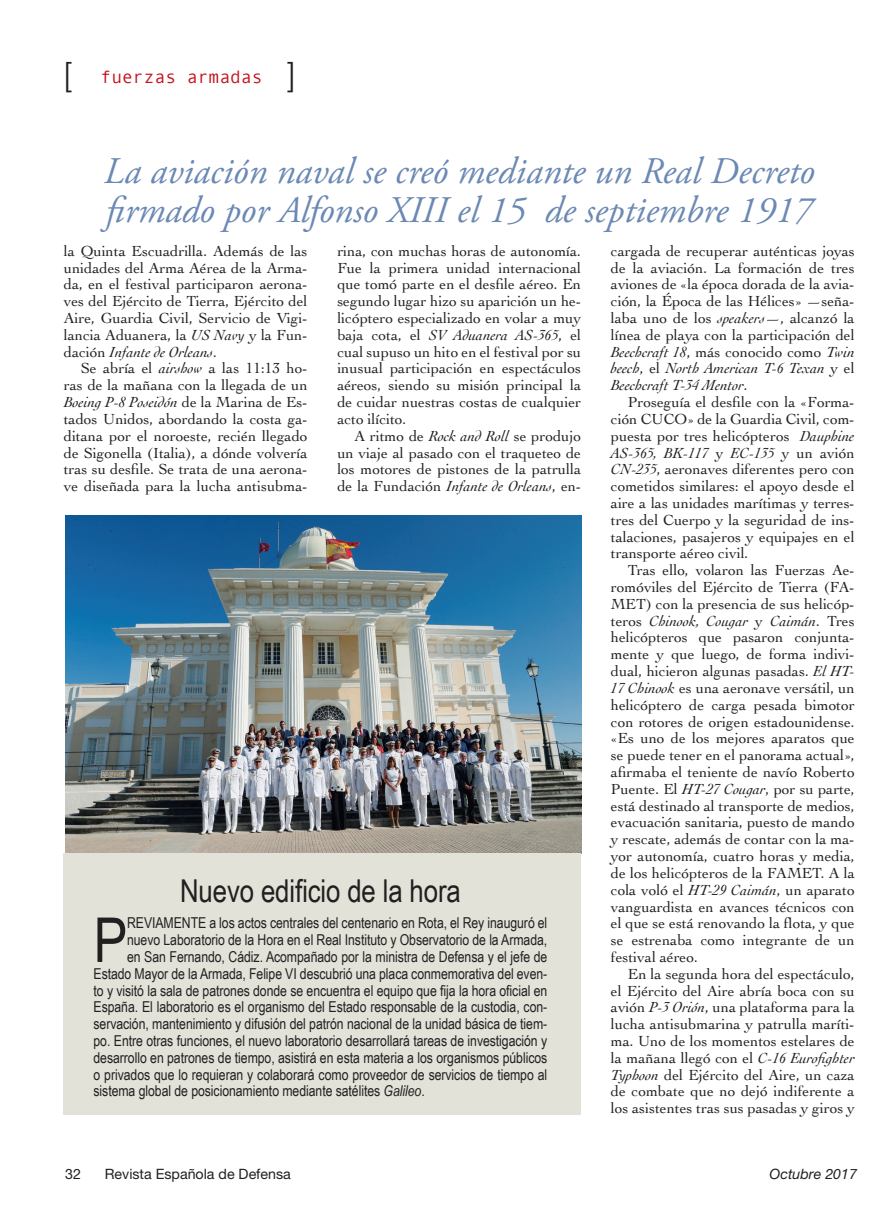
<style>
.page{position:relative;width:893px;height:1217px;background:#fff}
.page>*{position:absolute;margin:0;border:0;box-sizing:border-box;transform-origin:0 0}
.Texto_apoyo{font:61.95px "Arial Narrow";color:#231f20}
.Sumarioaviación{font:italic 37.5px/39px "Adobe Garamond Pro";color:#6b89b4}
.t1{font:300 33px "Helvetica Neue";color:#231f20}
.Título_apoyo{font:31.5px "Arial Narrow";letter-spacing:-.005em;color:#231f20}
.t2{font:18px "Monotypecom";color:#c4121a}
.Texto_general{font:15.3px/16.8px "Cochin";color:#231f20;text-align:justify}
.Texto_apoyo-2{font:15px "Arial Narrow";letter-spacing:-.005em;color:#231f20}
.t3{font:14.25px "Helvetica Neue";color:#231f20}
.t4{font:italic 14.25px "Helvetica Neue";color:#231f20}
.s1{font-family:"Helvetica Neue";font-weight:300;font-size:33px;color:#231f20}
.s2{font-style:italic}
</style>
<div class="page">
<img style="left:65px;top:515px;width:516px;height:338px">
<div style="left:64px;top:853px;width:517px;height:261px;background:#e3e2d9"></div>
<p class="t1" style="left:64px;top:54px;width:9px">[</p>
<p class="t2" style="left:101px;top:67px;width:197px">fuerzas armadas <span class="s1">]</span></p>
<p class="Sumarioaviación" style="left:104px;top:152px;width:712px">La aviación naval se creó mediante un Real Decreto firmado por Alfonso XIII el 15 de septiembre 1917</p>
<p class="Texto_general" style="left:64px;top:242px;width:245px">la Quinta Escuadrilla. Además de las unidades del Arma Aérea de la Arma&shy;da, en el festival participaron aerona&shy;ves del Ejército de Tierra, Ejército del Aire, Guardia Civil, Servicio de Vigi&shy;lancia Aduanera, la <span class="s2">US Navy</span> y la Fun&shy;dación <span class="s2">Infante de Orleans</span>.</p>
<p class="Texto_general" style="left:64px;top:359px;width:245px;text-indent:17px">Se abría el <span class="s2">airshow</span> a las 11:13 ho&shy;ras de la mañana con la llegada de un <span class="s2">Boeing P-8 Poseidón</span> de la Marina de Es&shy;tados Unidos, abordando la costa ga&shy;ditana por el noroeste, recién llegado de Sigonella (Italia), a dónde volvería tras su desfile. Se trata de una aerona&shy;ve diseñada para la lucha antisubma-</p>
<p class="Texto_general" style="left:337px;top:242px;width:245px">rina, con muchas horas de autonomía.<br>Fue la primera unidad internacional que tomó parte en el desfile aéreo. En segundo lugar hizo su aparición un he&shy;licóptero especializado en volar a muy baja cota, el <span class="s2">SV Aduanera AS-365</span>, el cual supuso un hito en el festival por su inusual participación en espectáculos aéreos, siendo su misión principal la de cuidar nuestras costas de cualquier acto ilícito.</p>
<p class="Texto_general" style="left:337px;top:426px;width:245px;text-indent:17px">A ritmo de <span class="s2">Rock and Roll</span> se produjo un viaje al pasado con el traqueteo de los motores de pistones de la patrulla de la Fundación <span class="s2">Infante de Orleans</span>, en-</p>
<p class="Título_apoyo" style="left:180px;top:867px;width:282px">Nuevo edificio de la hora</p>
<p class="Texto_apoyo" style="left:94px;top:894px;width:35px">P</p>
<p class="Texto_apoyo-2" style="left:127px;top:911px;width:422px">REVIAMENTE a los actos centrales del centenario en Rota, el Rey inauguró el</p>
<p class="Texto_apoyo-2" style="left:127px;top:928px;width:422px">nuevo Laboratorio de la Hora en el Real Instituto y Observatorio de la Armada,</p>
<p class="Texto_apoyo-2" style="left:127px;top:945px;width:422px">en San Fernando, Cádiz. Acompañado por la ministra de Defensa y el jefe de</p>
<p class="Texto_apoyo-2" style="left:94px;top:962px;width:455px">Estado Mayor de la Armada, Felipe VI descubrió una placa conmemorativa del even-</p>
<p class="Texto_apoyo-2" style="left:94px;top:979px;width:455px">to y visitó la sala de patrones donde se encuentra el equipo que fija la hora oficial en</p>
<p class="Texto_apoyo-2" style="left:94px;top:995px;width:455px">España. El laboratorio es el organismo del Estado responsable de la custodia, con-</p>
<p class="Texto_apoyo-2" style="left:94px;top:1012px;width:455px">servación, mantenimiento y difusión del patrón nacional de la unidad básica de tiem-</p>
<p class="Texto_apoyo-2" style="left:94px;top:1029px;width:455px">po. Entre otras funciones, el nuevo laboratorio desarrollará tareas de investigación y</p>
<p class="Texto_apoyo-2" style="left:94px;top:1046px;width:455px">desarrollo en patrones de tiempo, asistirá en esta materia a los organismos públicos</p>
<p class="Texto_apoyo-2" style="left:94px;top:1063px;width:455px">o privados que lo requieran y colaborará como proveedor de servicios de tiempo al</p>
<p class="Texto_apoyo-2" style="left:94px;top:1079px;width:333px">sistema global de posicionamiento mediante satélites <span class="s2">Galileo</span>.</p>
<p class="Texto_general" style="left:611px;top:242px;width:245px">cargada de recuperar auténticas joyas de la aviación. La formación de tres aviones de «la época dorada de la avia&shy;ción, la Época de las Hélices» —seña&shy;laba uno de los <span class="s2">speakers</span>—, alcanzó la línea de playa con la participación del <span class="s2">Beechcraft 18</span>, más conocido como <span class="s2">Twin beech</span>, el <span class="s2">North American T-6 Texan</span> y el <span class="s2">Beechcraft T-34 Mentor</span>.</p>
<p class="Texto_general" style="left:611px;top:393px;width:245px;text-indent:17px">Proseguía el desfile con la «Forma&shy;ción CUCO» de la Guardia Civil, com&shy;puesta por tres helicópteros <span class="s2">Dauphine AS-365, BK-117</span> y <span class="s2">EC-135</span> y un avión <span class="s2">CN-235</span>, aeronaves diferentes pero con cometidos similares: el apoyo desde el aire a las unidades marítimas y terres&shy;tres del Cuerpo y la seguridad de ins&shy;talaciones, pasajeros y equipajes en el transporte aéreo civil.</p>
<p class="Texto_general" style="left:611px;top:561px;width:245px;text-indent:17px">Tras ello, volaron las Fuerzas Ae&shy;romóviles del Ejército de Tierra (FA-MET) con la presencia de sus helicóp&shy;teros <span class="s2">Chinook, Cougar</span> y <span class="s2">Caimán</span>. Tres helicópteros que pasaron conjunta&shy;mente y que luego, de forma indivi&shy;dual, hicieron algunas pasadas. <span class="s2">El HT-17 Chinook</span> es una aeronave versátil, un helicóptero de carga pesada bimotor con rotores de origen estadounidense. «Es uno de los mejores aparatos que se puede tener en el panorama actual», afirmaba el teniente de navío Roberto Puente. El <span class="s2">HT-27 Cougar</span>, por su parte, está destinado al transporte de medios, evacuación sanitaria, puesto de mando y rescate, además de contar con la ma&shy;yor autonomía, cuatro horas y media, de los helicópteros de la FAMET. A la cola voló el <span class="s2">HT-29 Caimán</span>, un aparato vanguardista en avances técnicos con el que se está renovando la flota, y que se estrenaba como integrante de un festival aéreo.</p>
<p class="Texto_general" style="left:611px;top:964px;width:245px;text-indent:17px">En la segunda hora del espectáculo, el Ejército del Aire abría boca con su avión <span class="s2">P-3 Orión</span>, una plataforma para la lucha antisubmarina y patrulla maríti&shy;ma. Uno de los momentos estelares de la mañana llegó con el <span class="s2">C-16 Eurofighter Typhoon</span> del Ejército del Aire, un caza de combate que no dejó indiferente a los asistentes tras sus pasadas y giros y</p>
<p class="t3" style="left:65px;top:1164px;width:17px">32</p>
<p class="t3" style="left:105px;top:1164px;width:188px">Revista Española de Defensa</p>
<p class="t4" style="left:770px;top:1164px;width:89px">Octubre 2017</p>
</div>
